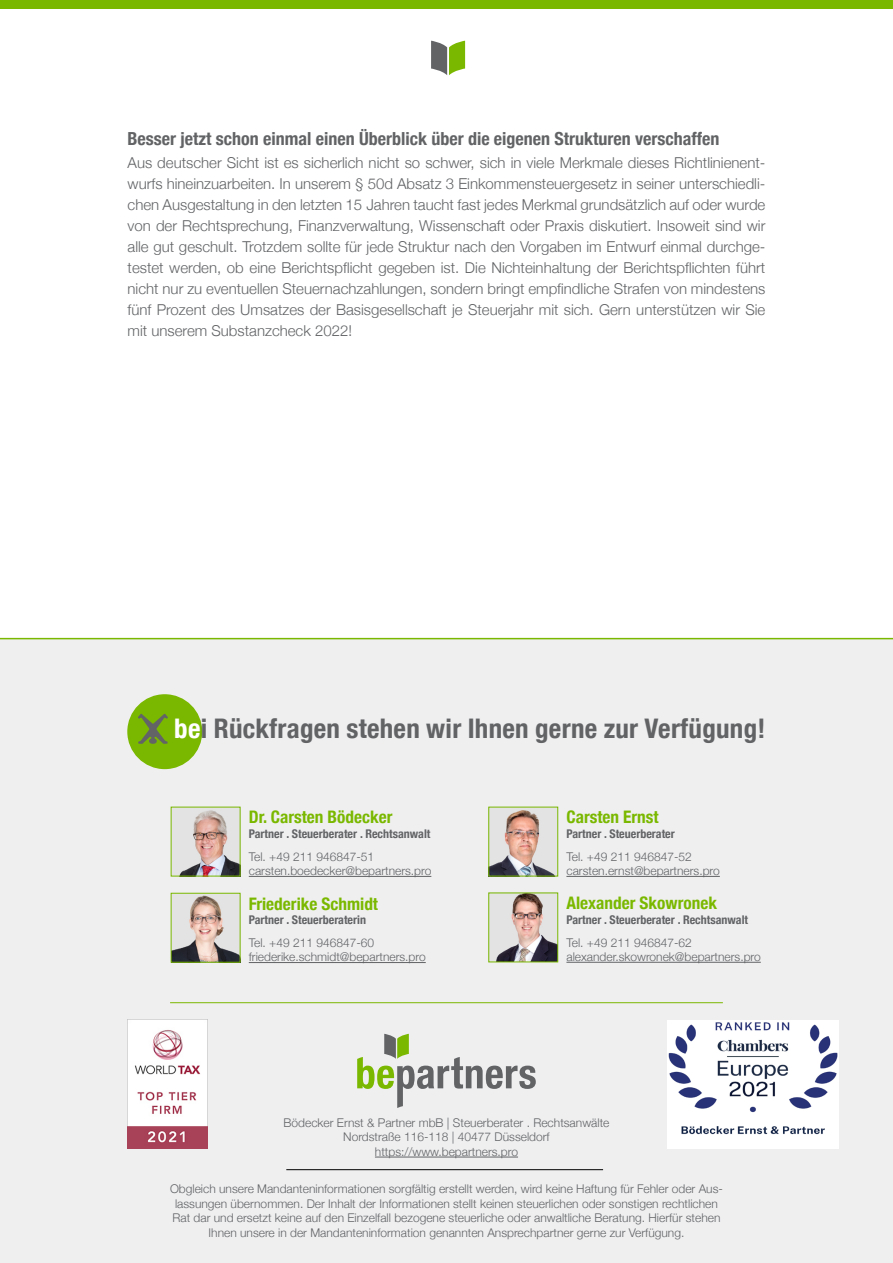
<style>
.page{position:relative;width:893px;height:1263px;background:#fff}
.page>*{position:absolute;margin:0;border:0;box-sizing:border-box;transform-origin:0 0}
.t1{font:700 condensed 27px "Helvetica Neue LT Com";letter-spacing:.01em;color:#616365}
.t2{font:700 condensed 18px "Helvetica Neue";color:#616365}
.t3{font:700 condensed 17.25px "Helvetica Neue";color:#7ab800}
.t4{font:300 15px/21px "Helvetica Neue";color:#616365;text-align:justify}
.t5{font:300 12px/14.4px "Helvetica Neue";color:#616365}
.t6{font:700 condensed 12px "Helvetica Neue";color:#616365}
.s1{color:#fff}
</style>
<div class="page">
<div style="left:0;top:0;width:893px;height:9px;background:#7ab800"></div>
<svg style="left:431px;top:41px;width:34px;height:34px"></svg>
<div style="left:0;top:638px;width:893px;height:625px;background:#efeff0"></div>
<hr style="left:286px;top:1169px;width:317px;height:1px;background:#000">
<hr style="left:375px;top:1157px;width:143px;height:1px;background:#616365">
<svg style="left:357px;top:1034px;width:179px;height:74px"></svg>
<hr style="left:170px;top:1002px;width:553px;height:1px;background:#7ab800">
<img style="left:128px;top:1019px;width:79px;height:129px">
<img style="left:668px;top:1020px;width:171px;height:128px">
<div style="left:128px;top:695px;width:73px;height:73px;background:#7ab800;border-radius:50%"></div>
<div style="left:127px;top:694px;width:75px;height:75px;border:2px solid #7ab800;border-radius:50%"></div>
<svg style="left:138px;top:713px;width:30px;height:31px"></svg>
<img style="left:491px;top:895px;width:65px;height:65px">
<hr style="left:566px;top:962px;width:195px;height:1px;background:#616365">
<img style="left:173px;top:895px;width:65px;height:65px">
<div style="left:171px;top:893px;width:69px;height:69px;border:1px solid #7ab800"></div>
<hr style="left:249px;top:962px;width:177px;height:1px;background:#616365">
<img style="left:491px;top:809px;width:65px;height:65px">
<hr style="left:566px;top:876px;width:154px;height:1px;background:#616365">
<img style="left:173px;top:809px;width:65px;height:65px">
<hr style="left:249px;top:876px;width:182px;height:1px;background:#616365">
<p class="t2" style="left:128px;top:124px;width:593px">Besser jetzt schon einmal einen Überblick über die eigenen Strukturen verschaffen</p>
<p class="t4" style="left:128px;top:151px;width:639px">Aus deutscher Sicht ist es sicherlich nicht so schwer, sich in viele Merkmale dieses Richtlinienent&shy;wurfs hineinzuarbeiten. In unserem § 50d Absatz 3 Einkommensteuergesetz in seiner unterschiedli&shy;chen Ausgestaltung in den letzten 15 Jahren taucht fast jedes Merkmal grundsätzlich auf oder wurde von der Rechtsprechung, Finanzverwaltung, Wissenschaft oder Praxis diskutiert. Insoweit sind wir alle gut geschult. Trotzdem sollte für jede Struktur nach den Vorgaben im Entwurf einmal durchge&shy;testet werden, ob eine Berichtspflicht gegeben ist. Die Nichteinhaltung der Berichtspflichten führt nicht nur zu eventuellen Steuernachzahlungen, sondern bringt empfindliche Strafen von mindestens fünf Prozent des Umsatzes der Basisgesellschaft je Steuerjahr mit sich. Gern unterstützen wir Sie mit unserem Substanzcheck 2022!</p>
<h1 class="t1" style="left:174px;top:712px;width:593px"><span class="s1">be</span>i Rückfragen stehen wir Ihnen gerne zur Verfügung!</h1>
<p class="t3" style="left:249px;top:803px;width:145px">Dr. Carsten Bödecker</p>
<p class="t6" style="left:249px;top:824px;width:183px">Partner . Steuerberater . Rechtsanwalt</p>
<p class="t5" style="left:249px;top:848px;width:184px">Tel. +49 211 946847-51 carsten.boedecker@bepartners.pro</p>
<p class="t3" style="left:249px;top:889px;width:131px">Friederike Schmidt</p>
<p class="t6" style="left:249px;top:910px;width:119px">Partner . Steuerberaterin</p>
<p class="t5" style="left:249px;top:934px;width:178px">Tel. +49 211 946847-60 friederike.schmidt@bepartners.pro</p>
<p class="t3" style="left:566px;top:803px;width:94px">Carsten Ernst</p>
<p class="t6" style="left:566px;top:824px;width:110px">Partner . Steuerberater</p>
<p class="t5" style="left:566px;top:848px;width:155px">Tel. +49 211 946847-52 carsten.ernst@bepartners.pro</p>
<p class="t3" style="left:566px;top:889px;width:152px">Alexander Skowronek</p>
<p class="t6" style="left:566px;top:909px;width:183px">Partner . Steuerberater . Rechtsanwalt</p>
<p class="t5" style="left:566px;top:934px;width:196px">Tel. +49 211 946847-62 alexander.skowronek@bepartners.pro</p>
<p class="t5" style="left:284px;top:1115px;width:327px;text-align:center">Bödecker Ernst &amp; Partner mbB | Steuerberater . Rechtsanwälte<br>Nordstraße 116-118 | 40477 Düsseldorf https://www.bepartners.pro</p>
<p class="t5" style="left:170px;top:1181px;width:554px;text-align:center">Obgleich unsere Mandanteninformationen sorgfältig erstellt werden, wird keine Haftung für Fehler oder Aus&shy;lassungen übernommen. Der Inhalt der Informationen stellt keinen steuerlichen oder sonstigen rechtlichen Rat dar und ersetzt keine auf den Einzelfall bezogene steuerliche oder anwaltliche Beratung. Hierfür stehen Ihnen unsere in der Mandanteninformation genannten Ansprechpartner gerne zur Verfügung.</p>
</div>
